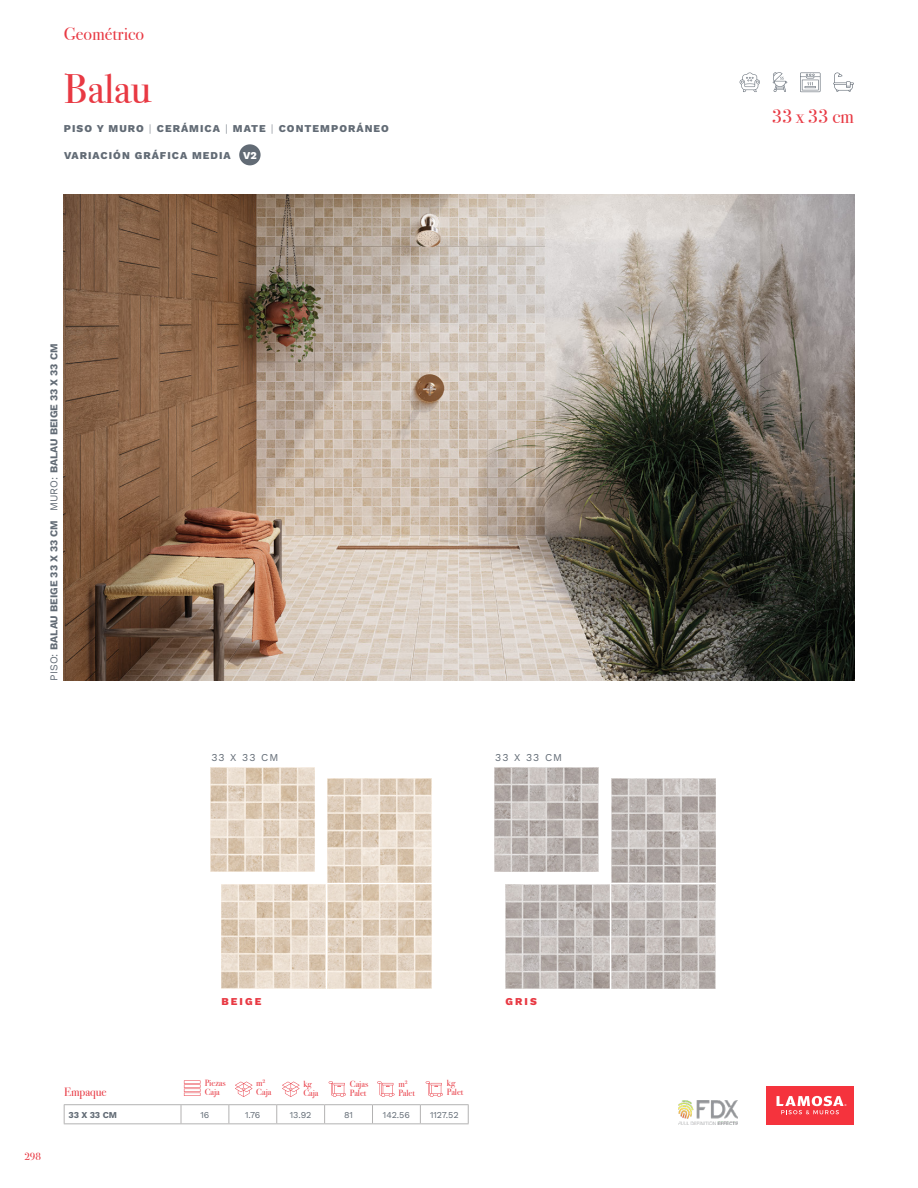
<style>
.page{position:relative;width:918px;height:1188px;background:#fff}
.page>*{position:absolute;margin:0;border:0;box-sizing:border-box;transform-origin:0 0}
.t1{font:42px "Bodoni Svty Two ITCTT";color:#e83943}
.t2{font:19.5px "Bodoni Svty Two ITCTT";color:#e83943}
.t3{font:18px "Bodoni Svty Two ITCTT";color:#e83943}
.t4{font:12px "Bodoni Svty Two ITCTT";color:#e83943}
.t5{font:800 10.5px "Work Sans";letter-spacing:.1em;color:#626b75}
.t6{font:700 10.5px "Work Sans";color:#626b75}
.t7{font:10.5px "Work Sans";letter-spacing:.1em;color:#626b75}
.t8{font:800 10.5px "Work Sans";letter-spacing:.2em;color:#e83943}
.t9{font:10.5px "Bodoni Svty Two ITCTT";color:#e83943}
.t10{font:800 10.5px "Work Sans";color:#fff}
.t11{font:9px "Bodoni Svty Two ITCTT";color:#e83943}
.t12{font:9px "Work Sans";letter-spacing:-.01em;color:#626b75}
.t13{font:700 9px "Work Sans";color:#626b75}
.s1{font-weight:300}
.s2{font-weight:400}
</style>
<div class="page">
<img style="left:64px;top:194px;width:790px;height:487px">
<svg style="left:282px;top:1082px;width:18px;height:15px"></svg>
<svg style="left:235px;top:1082px;width:17px;height:15px"></svg>
<svg style="left:329px;top:1082px;width:17px;height:15px"></svg>
<svg style="left:377px;top:1082px;width:18px;height:15px"></svg>
<svg style="left:426px;top:1082px;width:17px;height:15px"></svg>
<hr style="left:184px;top:1093px;width:16px;height:3px;background:#e83943">
<hr style="left:184px;top:1080px;width:16px;height:4px;background:#f39ca1">
<svg style="left:184px;top:1081px;width:16px;height:14px"></svg>
<svg style="left:64px;top:1105px;width:1px;height:18px"></svg>
<svg style="left:468px;top:1105px;width:1px;height:18px"></svg>
<svg style="left:181px;top:1105px;width:1px;height:18px"></svg>
<svg style="left:229px;top:1105px;width:1px;height:18px"></svg>
<svg style="left:277px;top:1105px;width:1px;height:18px"></svg>
<svg style="left:324px;top:1105px;width:1px;height:18px"></svg>
<svg style="left:372px;top:1105px;width:1px;height:18px"></svg>
<svg style="left:420px;top:1105px;width:1px;height:18px"></svg>
<hr style="left:64px;top:1104px;width:117px;height:1px;background:#b3b2b2">
<hr style="left:181px;top:1104px;width:48px;height:1px;background:#b3b2b2">
<hr style="left:229px;top:1104px;width:48px;height:1px;background:#b3b2b2">
<hr style="left:277px;top:1104px;width:48px;height:1px;background:#b3b2b2">
<hr style="left:325px;top:1104px;width:48px;height:1px;background:#b3b2b2">
<hr style="left:373px;top:1104px;width:47px;height:1px;background:#b3b2b2">
<hr style="left:420px;top:1104px;width:49px;height:1px;background:#b3b2b2">
<hr style="left:64px;top:1123px;width:117px;height:1px;background:#b3b2b2">
<hr style="left:181px;top:1123px;width:48px;height:1px;background:#b3b2b2">
<hr style="left:229px;top:1123px;width:48px;height:1px;background:#b3b2b2">
<hr style="left:277px;top:1123px;width:48px;height:1px;background:#b3b2b2">
<hr style="left:325px;top:1123px;width:48px;height:1px;background:#b3b2b2">
<hr style="left:373px;top:1123px;width:47px;height:1px;background:#b3b2b2">
<hr style="left:420px;top:1123px;width:49px;height:1px;background:#b3b2b2">
<svg style="left:833px;top:73px;width:21px;height:19px"></svg>
<svg style="left:740px;top:72px;width:20px;height:20px"></svg>
<svg style="left:800px;top:73px;width:21px;height:19px"></svg>
<svg style="left:773px;top:72px;width:14px;height:20px"></svg>
<div style="left:239px;top:144px;width:22px;height:21px;background:#626b75;border-radius:50%"></div>
<img style="left:494px;top:768px;width:105px;height:104px">
<img style="left:505px;top:885px;width:210px;height:104px">
<img style="left:611px;top:778px;width:104px;height:105px">
<img style="left:211px;top:768px;width:104px;height:104px">
<img style="left:221px;top:885px;width:104px;height:104px">
<img style="left:327px;top:885px;width:105px;height:104px">
<img style="left:327px;top:778px;width:105px;height:105px">
<div style="left:766px;top:1086px;width:88px;height:38px;background:#f5333d"></div>
<svg style="left:777px;top:1096px;width:69px;height:18px"></svg>
<img style="left:679px;top:1100px;width:58px;height:24px">
<h3 class="t3" style="left:64px;top:19px;width:82px">Geométrico</h3>
<p class="t1" style="left:64px;top:54px;width:89px">Balau</p>
<p class="t5" style="left:64px;top:120px;width:327px">PISO Y MURO <span class="s1">|</span> CERÁMICA <span class="s1">|</span> MATE <span class="s1">|</span> CONTEMPORÁNEO</p>
<p class="t5" style="left:64px;top:147px;width:168px">VARIACIÓN GRÁFICA MEDIA</p>
<p class="t10" style="left:243px;top:147px;width:15px">V2</p>
<p class="t6" style="left:46px;top:681px;width:339px;rotate:-90deg"><span class="s2">PISO:</span> BALAU BEIGE 33 X 33 CM <span class="s2">MURO:</span> BALAU BEIGE 33 X 33 CM</p>
<p class="t7" style="left:211px;top:750px;width:68px">33 X 33 CM</p>
<p class="t7" style="left:495px;top:750px;width:68px">33 X 33 CM</p>
<p class="t8" style="left:222px;top:994px;width:41px">BEIGE</p>
<p class="t9" style="left:24px;top:1148px;width:18px">298</p>
<p class="t4" style="left:64px;top:1082px;width:44px">Empaque</p>
<p class="t11" style="left:205px;top:1076px;width:23px">Piezas</p>
<p class="t11" style="left:205px;top:1085px;width:17px">Caja</p>
<p class="t11" style="left:256px;top:1076px;width:11px">m<sup>2</sup></p>
<p class="t11" style="left:256px;top:1085px;width:17px">Caja</p>
<p class="t11" style="left:303px;top:1076px;width:10px">kg</p>
<p class="t11" style="left:303px;top:1085px;width:17px">Caja</p>
<p class="t11" style="left:350px;top:1076px;width:20px">Cajas</p>
<p class="t11" style="left:350px;top:1085px;width:18px">Palet</p>
<p class="t11" style="left:398px;top:1076px;width:11px">m<sup>2</sup></p>
<p class="t11" style="left:398px;top:1085px;width:18px">Palet</p>
<p class="t11" style="left:447px;top:1076px;width:10px">kg</p>
<p class="t11" style="left:447px;top:1085px;width:18px">Palet</p>
<p class="t13" style="left:68px;top:1109px;width:50px">33 X 33 CM</p>
<p class="t12" style="left:201px;top:1109px;width:10px">16</p>
<p class="t12" style="left:245px;top:1109px;width:17px">1.76</p>
<p class="t12" style="left:290px;top:1109px;width:23px">13.92</p>
<p class="t12" style="left:344px;top:1109px;width:10px">81</p>
<p class="t12" style="left:383px;top:1109px;width:28px">142.56</p>
<p class="t12" style="left:430px;top:1109px;width:30px">1127.52</p>
<p class="t8" style="left:505px;top:994px;width:33px">GRIS</p>
<p class="t2" style="left:772px;top:100px;width:84px">33 x 33 cm</p>
</div>
